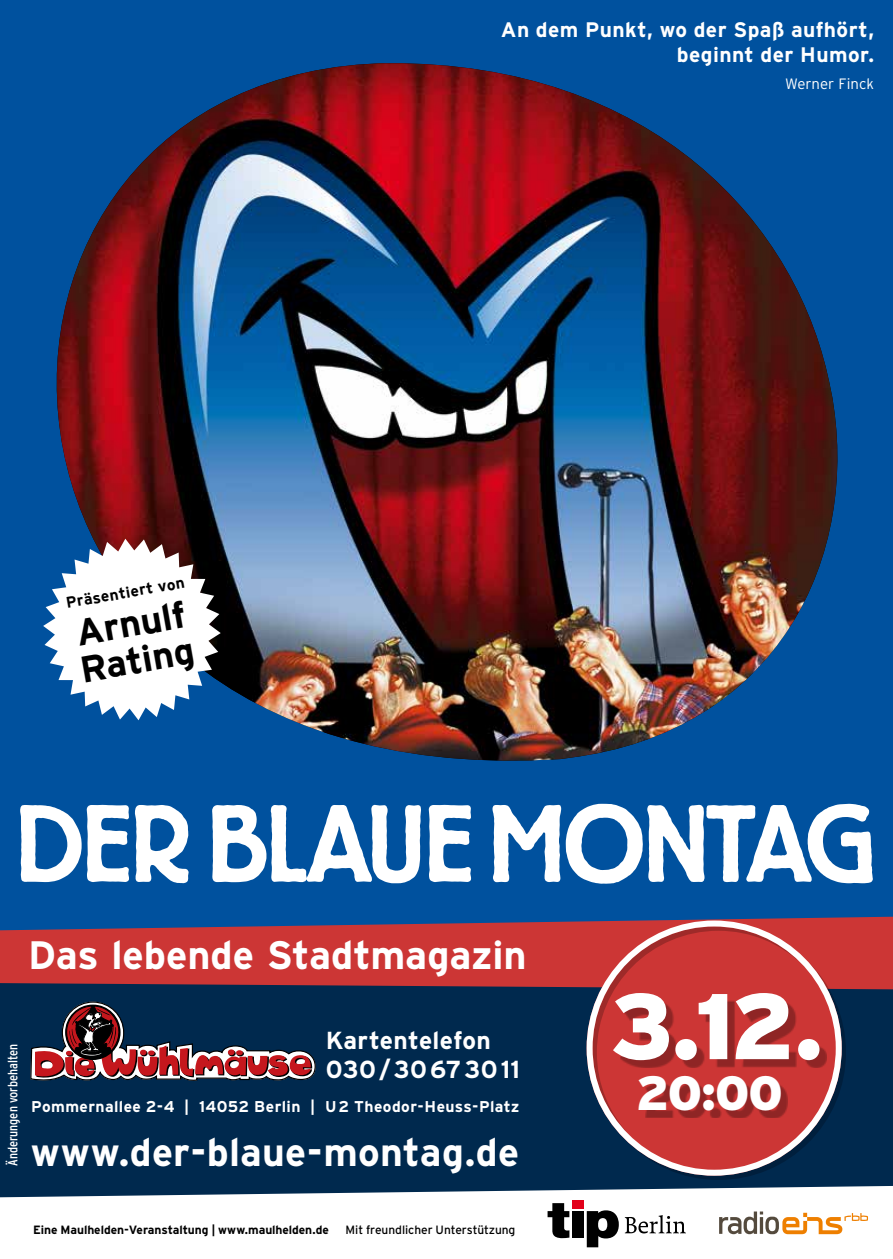
<style>
.page{position:relative;width:893px;height:1259px;background:#fff}
.page>*{position:absolute;margin:0;border:0;box-sizing:border-box;transform-origin:0 0}
.t1{font:900 93px "Interstate";color:#fff}
.t2{font:900 48px "Interstate";color:#fff}
.t3{font:700 39.6px "Interstate";letter-spacing:-.005em;color:#fff}
.t4{font:700 39px "Interstate";letter-spacing:.005em;color:#fff}
.t5{font:700 37.2px/37.2px "Interstate";color:#000}
.t6{font:700 24.6px/29.4px "Interstate";letter-spacing:.015em;color:#fff}
.t7{font:700 21px/25.2px "Interstate";letter-spacing:.02em;color:#fff;text-align:right}
.t8{font:700 15.6px "Interstate";letter-spacing:.025em;color:#fff}
.t9{font:700 15.6px "Interstate";color:#000}
.t10{font:300 15px "Interstate";color:#fff}
.t11{font:condensed 13.5px "Interstate";color:#fff}
.t12{font:700 12px "Interstate";letter-spacing:-.005em;color:#000}
.t13{font:12px "Interstate";letter-spacing:-.005em;color:#000}
</style>
<div class="page">
<div style="left:0;top:0;width:893px;height:1004px;background:#00519e"></div>
<div style="left:0;top:966px;width:893px;height:293px;background:#00294e"></div>
<img style="left:57px;top:63px;width:780px;height:697px">
<svg style="left:20px;top:804px;width:853px;height:79px"></svg>
<svg style="left:0;top:916px;width:893px;height:73px;fill:#cc3635"></svg>
<svg style="left:0;top:1186px;width:893px;height:73px;background:#e8ecef"></svg>
<svg style="left:43px;top:539px;width:178px;height:181px"></svg>
<svg style="left:30px;top:1001px;width:286px;height:80px"></svg>
<svg style="left:719px;top:1211px;width:149px;height:23px;background:#dec8ae"></svg>
<svg style="left:685px;top:960px;width:161px;height:220px"></svg>
<svg style="left:587px;top:920px;width:255px;height:255px;background:#af484d"></svg>
<div style="left:620px;top:1000px;width:207px;height:67px;background:#000;opacity:.3"></div>
<div style="left:646px;top:1083px;width:142px;height:35px;background:#000;opacity:.3"></div>
<svg style="left:625px;top:1215px;width:61px;height:18px"></svg>
<svg style="left:548px;top:1203px;width:21px;height:35px"></svg>
<div style="left:572px;top:1200px;width:12px;height:8px;background:#e2001a"></div>
<div style="left:572px;top:1211px;width:12px;height:26px;background:#000"></div>
<svg style="left:587px;top:1210px;width:32px;height:37px"></svg>
<h3 class="t7" style="left:501px;top:17px;width:375px">An dem Punkt, wo der Spaß aufhört, beginnt der Humor.</h3>
<p class="t10" style="left:785px;top:75px;width:90px">Werner Finck</p>
<p class="t9" style="left:65px;top:594px;width:122px;rotate:-10deg">Präsentiert von</p>
<h3 class="t5" style="left:71px;top:615px;width:117px;rotate:-10deg">Arnulf<br>Rating</h3>
<h3 class="t3" style="left:28px;top:932px;width:500px">Das lebende Stadtmagazin</h3>
<p class="t11" style="left:5px;top:1166px;width:124px;rotate:-90deg">Änderungen vorbehalten</p>
<h3 class="t6" style="left:326px;top:1025px;width:196px">Kartentelefon<br>030/30673011</h3>
<p class="t8" style="left:31px;top:1097px;width:490px">Pommernallee 2-4 | 14052 Berlin | U2 Theodor-Heuss-Platz</p>
<h3 class="t4" style="left:31px;top:1130px;width:490px">www.der-blaue-montag.de</h3>
<p class="t12" style="left:33px;top:1223px;width:297px">Eine Maulhelden-Veranstaltung | www.maulhelden.de</p>
<p class="t13" style="left:346px;top:1223px;width:171px">Mit freundlicher Unterstützung</p>
<h1 class="t1" style="left:609px;top:973px;width:215px">3.12.</h1>
<h2 class="t2" style="left:636px;top:1066px;width:148px">20:00</h2>
</div>
